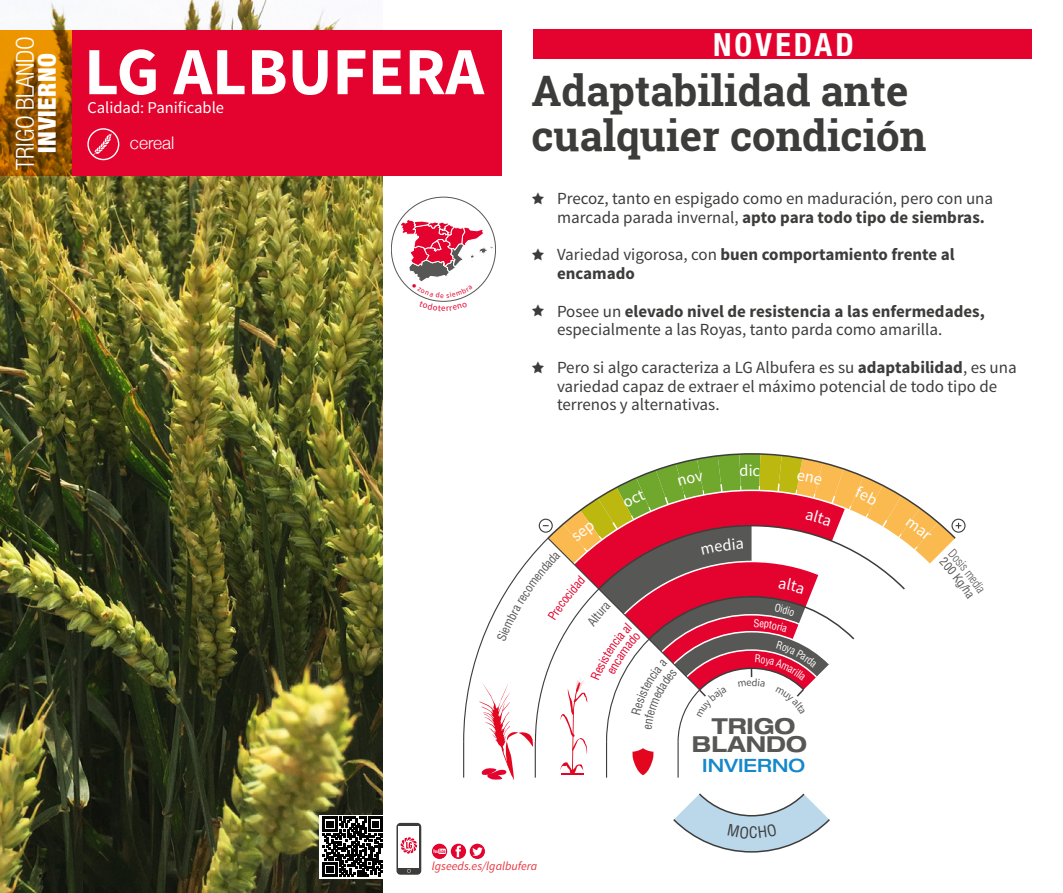
<style>
.page{position:relative;width:1063px;height:893px;background:#fff}
.page>*{position:absolute;margin:0;border:0;box-sizing:border-box;transform-origin:0 0}
.Fichas_Título_Princi{font:700 67.5px "Source Sans Pro";color:#fff}
.Fichas_Título_Princi-2{font:700 42px/45px "Roboto Slab";color:#3c3c3b}
.Fichas_Título_Princi-3{font:700 condensed 31.95px "Helvetica Neue LT Std";letter-spacing:.1em;color:#fff}
.t1{font:300 condensed 24.75px "Helvetica Neue LT Std";letter-spacing:-.01em;color:#fff}
.t2{font:900 condensed 24.75px "Helvetica Neue LT Std";letter-spacing:.025em;color:#fff}
.t3{font:700 expanded 22.05px/18.3px "Helvetica Neue LT Std";color:#575756;text-align:center}
.t4{font:500 expanded 18.3px "Helvetica Neue LT Std";color:#1488ca}
.t5{font:300 17.4px "Helvetica Neue";color:#fff}
.Fichas_Listado_prop{font:16.95px/18.8px "Source Sans Pro";color:#3c3c3b}
.Fichas_Listado_prop-2{font:700 16.95px/18.8px "Source Sans Pro";color:#3c3c3b}
.GENERAL{font:16.5px "Source Sans Pro";color:#fff}
.Fichas_Título_Princi-4{font:italic 12px "Source Sans Pro";color:#e7343d}
.s1{font-family:"Star Things";font-size:12px}
.s2{font-weight:700}
.s3{font-family:"Star Things";font-weight:400;font-size:12px}
.s4{font-weight:400}
</style>
<div class="page">
<svg style="left:432px;top:844px;width:53px;height:15px"></svg>
<img style="left:0;top:0;width:383px;height:893px">
<div style="left:534px;top:30px;width:498px;height:29px;background:#e4032e"></div>
<svg style="left:320px;top:815px;width:63px;height:64px"></svg>
<div style="left:72px;top:30px;width:430px;height:145px;background:#e4032e"></div>
<svg style="left:0;top:30px;width:72px;height:145px;background:#a60"></svg>
<svg style="left:396px;top:823px;width:25px;height:52px"></svg>
<div style="left:399px;top:826px;width:20px;height:42px;background:#fff"></div>
<svg style="left:400px;top:837px;width:17px;height:17px"></svg>
<svg style="left:407px;top:869px;width:4px;height:4px"></svg>
<svg style="left:87px;top:128px;width:32px;height:32px"></svg>
<svg style="left:323px;top:817px;width:60px;height:60px"></svg>
<svg style="left:463px;top:453px;width:503px;height:327px"></svg>
<svg style="left:673px;top:793px;width:157px;height:60px"></svg>
<svg style="left:399px;top:219px;width:95px;height:83px"></svg>
<h3 class="t1" style="left:11px;top:170px;width:135px;rotate:-90deg">TRIGO BLANDO</h3>
<h3 class="t2" style="left:32px;top:153px;width:101px;rotate:-90deg">INVIERNO</h3>
<p class="Fichas_Título_Princi" style="left:84px;top:28px;width:401px">LG ALBUFERA</p>
<p class="GENERAL" style="left:87px;top:98px;width:138px">Calidad: Panificable</p>
<p class="t5" style="left:130px;top:129px;width:46px">cereal</p>
<p class="Fichas_Título_Princi-3" style="left:713px;top:25px;width:142px">NOVEDAD</p>
<p class="Fichas_Título_Princi-2" style="left:531px;top:68px;width:396px">Adaptabilidad ante cualquier condición</p>
<p class="Fichas_Listado_prop" style="left:557px;top:189px;width:438px;text-indent:-26px"><span class="s1">A</span> Precoz, tanto en espigado como en maduración, pero con una marcada parada invernal, <span class="s2">apto para todo tipo de siembras.</span></p>
<p class="Fichas_Listado_prop-2" style="left:557px;top:246px;width:399px;text-indent:-26px"><span class="s3">A</span> <span class="s4">Variedad vigorosa, con</span> buen comportamiento frente al encamado</p>
<p class="Fichas_Listado_prop" style="left:557px;top:302px;width:429px;text-indent:-26px"><span class="s1">A</span> Posee un <span class="s2">elevado nivel de resistencia a las enfermedades, </span>especialmente a las Royas, tanto parda como amarilla.</p>
<p class="Fichas_Listado_prop" style="left:557px;top:358px;width:461px;text-indent:-26px"><span class="s1">A</span> Pero si algo caracteriza a LG Albufera es su <span class="s2">adaptabilidad</span>, es una variedad capaz de extraer el máximo potencial de todo tipo de terrenos y alternativas.</p>
<p class="Fichas_Título_Princi-4" style="left:432px;top:858px;width:107px">lgseeds.es/lgalbufera</p>
<p class="t3" style="left:692px;top:716px;width:117px">TRIGO<br>BLANDO</p>
<p class="t4" style="left:702px;top:754px;width:104px">INVIERNO</p>
</div>
